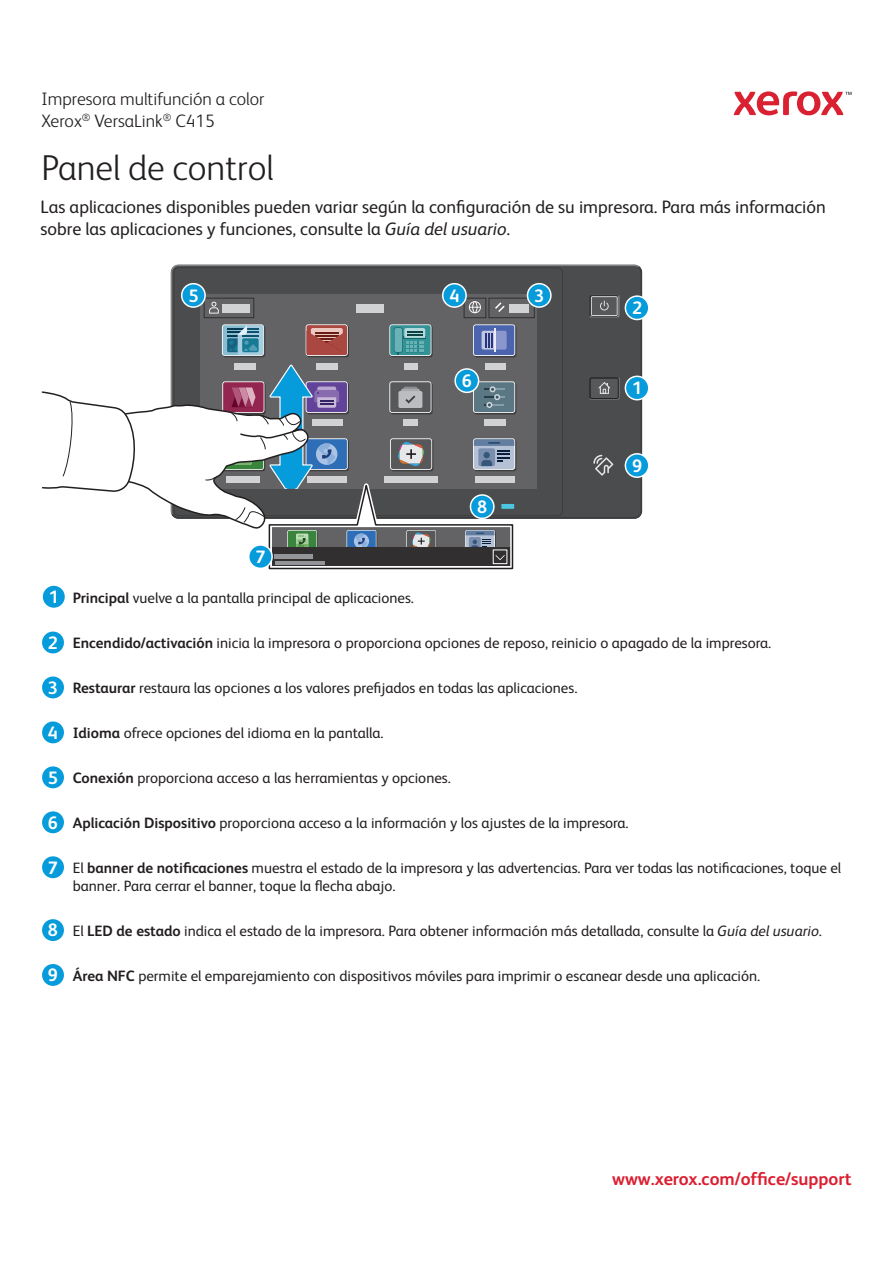
<style>
.page{position:relative;width:893px;height:1263px;background:#fff}
.page>*{position:absolute;margin:0;border:0;box-sizing:border-box;transform-origin:0 0}
.t1{font:300 36px "Xerox Sans";color:#231f20}
.t2{font:18px/21.6px "Xerox Sans";color:#231f20}
.t3{font:300 18px/21.6px "Xerox Sans";color:#231f20}
.t4{font:700 18px "Xerox Sans";color:#db1e30}
.t5{font:700 18px "Xerox Sans";color:#fff}
.t6{font:15px/18px "Xerox Sans";color:#231f20}
.s1{font-style:italic}
.s2{font-weight:700}
</style>
<div class="page">
<svg style="left:734px;top:91px;width:117px;height:24px"></svg>
<div style="left:170px;top:265px;width:473px;height:254px;background:#4b4c4d"></div>
<svg style="left:593px;top:455px;width:20px;height:21px"></svg>
<div style="left:589px;top:377px;width:31px;height:23px;background:#686a6c;border-radius:2px"></div>
<svg style="left:589px;top:377px;width:30px;height:22px"></svg>
<div style="left:589px;top:295px;width:31px;height:22px;background:#6a6c6e;border-radius:2px"></div>
<svg style="left:589px;top:295px;width:30px;height:22px"></svg>
<div style="left:200px;top:294px;width:337px;height:195px;background:#636366"></div>
<div style="left:223px;top:325px;width:42px;height:32px;background:#454546;border-radius:3px"></div>
<svg style="left:222px;top:324px;width:42px;height:32px"></svg>
<div style="left:223px;top:325px;width:40px;height:30px;background:#88bdd1;border-radius:2px"></div>
<svg style="left:227px;top:325px;width:36px;height:30px"></svg>
<div style="left:307px;top:325px;width:42px;height:32px;background:#3e3e3f;border-radius:3px"></div>
<div style="left:306px;top:324px;width:42px;height:32px;background:#ede2e1;border-radius:3px"></div>
<div style="left:306px;top:325px;width:41px;height:30px;background:#aa4740;border-radius:2px"></div>
<div style="left:311px;top:328px;width:32px;height:17px;background:#ecc8c2;border-radius:2px"></div>
<svg style="left:306px;top:331px;width:41px;height:24px"></svg>
<svg style="left:390px;top:325px;width:43px;height:32px"></svg>
<div style="left:389px;top:324px;width:42px;height:32px;background:#e1eaeb;border-radius:3px"></div>
<div style="left:390px;top:325px;width:41px;height:30px;background:#349396;border-radius:2px"></div>
<div style="left:394px;top:328px;width:8px;height:24px;background:#6bb2b6;border-radius:2px"></div>
<hr style="left:403px;top:336px;width:23px;height:3px;background:#0f6567">
<svg style="left:398px;top:328px;width:27px;height:27px"></svg>
<div style="left:474px;top:325px;width:42px;height:32px;background:#565657;border-radius:3px"></div>
<svg style="left:473px;top:324px;width:42px;height:32px"></svg>
<div style="left:474px;top:325px;width:40px;height:30px;background:#4a64ae;border-radius:2px"></div>
<svg style="left:482px;top:328px;width:25px;height:24px"></svg>
<svg style="left:203px;top:297px;width:332px;height:21px"></svg>
<svg style="left:41px;top:361px;width:476px;height:209px"></svg>
<div style="left:181px;top:283px;width:25px;height:25px;border:3px solid #fff;border-radius:50%"></div>
<div style="left:182px;top:284px;width:22px;height:22px;background:#069bda;border-radius:50%"></div>
<div style="left:527px;top:283px;width:25px;height:25px;border:3px solid #fff;border-radius:50%"></div>
<div style="left:528px;top:284px;width:22px;height:22px;background:#069bda;border-radius:50%"></div>
<div style="left:625px;top:295px;width:24px;height:25px;border:3px solid #fff;border-radius:50%"></div>
<div style="left:626px;top:297px;width:22px;height:22px;background:#069bda;border-radius:50%"></div>
<div style="left:625px;top:376px;width:24px;height:24px;border:3px solid #fff;border-radius:50%"></div>
<div style="left:626px;top:377px;width:22px;height:22px;background:#069bda;border-radius:50%"></div>
<div style="left:625px;top:453px;width:24px;height:25px;border:3px solid #fff;border-radius:50%"></div>
<div style="left:626px;top:455px;width:22px;height:21px;background:#069bda;border-radius:50%"></div>
<div style="left:470px;top:494px;width:25px;height:25px;border:3px solid #fff;border-radius:50%"></div>
<div style="left:471px;top:496px;width:22px;height:22px;background:#069bda;border-radius:50%"></div>
<div style="left:248px;top:544px;width:25px;height:25px;border:3px solid #fff;border-radius:50%"></div>
<div style="left:249px;top:546px;width:22px;height:22px;background:#069bda;border-radius:50%"></div>
<div style="left:442px;top:283px;width:25px;height:25px;border:3px solid #fff;border-radius:50%"></div>
<div style="left:443px;top:284px;width:22px;height:22px;background:#069bda;border-radius:50%"></div>
<div style="left:454px;top:368px;width:25px;height:25px;border:3px solid #fff;border-radius:50%"></div>
<div style="left:456px;top:370px;width:22px;height:22px;background:#069bda;border-radius:50%"></div>
<div style="left:41px;top:584px;width:25px;height:25px;border:3px solid #fff;border-radius:50%"></div>
<div style="left:43px;top:586px;width:22px;height:22px;background:#069bda;border-radius:50%"></div>
<div style="left:41px;top:630px;width:24px;height:25px;border:3px solid #fff;border-radius:50%"></div>
<div style="left:42px;top:631px;width:22px;height:22px;background:#069bda;border-radius:50%"></div>
<div style="left:41px;top:675px;width:24px;height:25px;border:3px solid #fff;border-radius:50%"></div>
<div style="left:42px;top:676px;width:22px;height:22px;background:#069bda;border-radius:50%"></div>
<div style="left:41px;top:720px;width:24px;height:25px;border:3px solid #fff;border-radius:50%"></div>
<div style="left:42px;top:721px;width:22px;height:22px;background:#069bda;border-radius:50%"></div>
<div style="left:41px;top:765px;width:24px;height:25px;border:3px solid #fff;border-radius:50%"></div>
<div style="left:42px;top:766px;width:22px;height:22px;background:#069bda;border-radius:50%"></div>
<div style="left:41px;top:810px;width:24px;height:25px;border:3px solid #fff;border-radius:50%"></div>
<div style="left:42px;top:811px;width:22px;height:22px;background:#069bda;border-radius:50%"></div>
<div style="left:41px;top:855px;width:24px;height:25px;border:3px solid #fff;border-radius:50%"></div>
<div style="left:42px;top:856px;width:22px;height:22px;background:#069bda;border-radius:50%"></div>
<div style="left:41px;top:918px;width:24px;height:24px;border:3px solid #fff;border-radius:50%"></div>
<div style="left:42px;top:919px;width:22px;height:22px;background:#069bda;border-radius:50%"></div>
<div style="left:41px;top:962px;width:24px;height:25px;border:3px solid #fff;border-radius:50%"></div>
<div style="left:42px;top:964px;width:22px;height:22px;background:#069bda;border-radius:50%"></div>
<p class="t3" style="left:41px;top:88px;width:224px">Impresora multifunción a color<br>Xerox<sup>®</sup> VersaLink<sup>®</sup> C415</p>
<h1 class="t1" style="left:41px;top:146px;width:234px">Panel de control</h1>
<p class="t2" style="left:41px;top:198px;width:787px">Las aplicaciones disponibles pueden variar según la configuración de su impresora. Para más información sobre las aplicaciones y funciones, consulte la <span class="s1">Guía del usuario</span>.</p>
<p class="t5" style="left:188px;top:287px;width:12px">5</p>
<p class="t5" style="left:534px;top:287px;width:12px">3</p>
<p class="t5" style="left:449px;top:287px;width:12px">4</p>
<p class="t5" style="left:462px;top:372px;width:12px">6</p>
<p class="t5" style="left:632px;top:299px;width:12px">2</p>
<p class="t5" style="left:632px;top:380px;width:12px">1</p>
<p class="t5" style="left:49px;top:588px;width:12px">1</p>
<p class="t5" style="left:48px;top:634px;width:12px">2</p>
<p class="t5" style="left:48px;top:679px;width:12px">3</p>
<p class="t5" style="left:48px;top:724px;width:12px">4</p>
<p class="t5" style="left:48px;top:769px;width:12px">5</p>
<p class="t5" style="left:48px;top:814px;width:12px">6</p>
<p class="t5" style="left:48px;top:859px;width:12px">7</p>
<p class="t5" style="left:48px;top:922px;width:12px">8</p>
<p class="t5" style="left:48px;top:966px;width:12px">9</p>
<p class="t5" style="left:255px;top:548px;width:12px">7</p>
<p class="t5" style="left:477px;top:498px;width:12px">8</p>
<p class="t5" style="left:632px;top:457px;width:12px">9</p>
<p class="t6" style="left:73px;top:590px;width:343px"><span class="s2">Principal</span> vuelve a la pantalla principal de aplicaciones.</p>
<p class="t6" style="left:73px;top:635px;width:700px"><span class="s2">Encendido/activación</span> inicia la impresora o proporciona opciones de reposo, reinicio o apagado de la impresora.</p>
<p class="t6" style="left:73px;top:680px;width:506px"><span class="s2">Restaurar</span> restaura las opciones a los valores prefijados en todas las aplicaciones.</p>
<p class="t6" style="left:73px;top:725px;width:312px"><span class="s2">Idioma</span> ofrece opciones del idioma en la pantalla.</p>
<p class="t6" style="left:73px;top:770px;width:380px"><span class="s2">Conexión</span> proporciona acceso a las herramientas y opciones.</p>
<p class="t6" style="left:73px;top:815px;width:557px"><span class="s2">Aplicación Dispositivo</span> proporciona acceso a la información y los ajustes de la impresora.</p>
<p class="t6" style="left:73px;top:860px;width:770px">El <span class="s2">banner de notificaciones</span> muestra el estado de la impresora y las advertencias. Para ver todas las notificaciones, toque el banner. Para cerrar el banner, toque la flecha abajo.</p>
<p class="t6" style="left:73px;top:923px;width:751px">El <span class="s2">LED de estado</span> indica el estado de la impresora. Para obtener información más detallada, consulte la <span class="s1">Guía del usuario</span>.</p>
<p class="t6" style="left:73px;top:968px;width:689px"><span class="s2">Área NFC</span> permite el emparejamiento con dispositivos móviles para imprimir o escanear desde una aplicación.</p>
<p class="t4" style="left:612px;top:1171px;width:241px">www.xerox.com/office/support</p>
</div>
